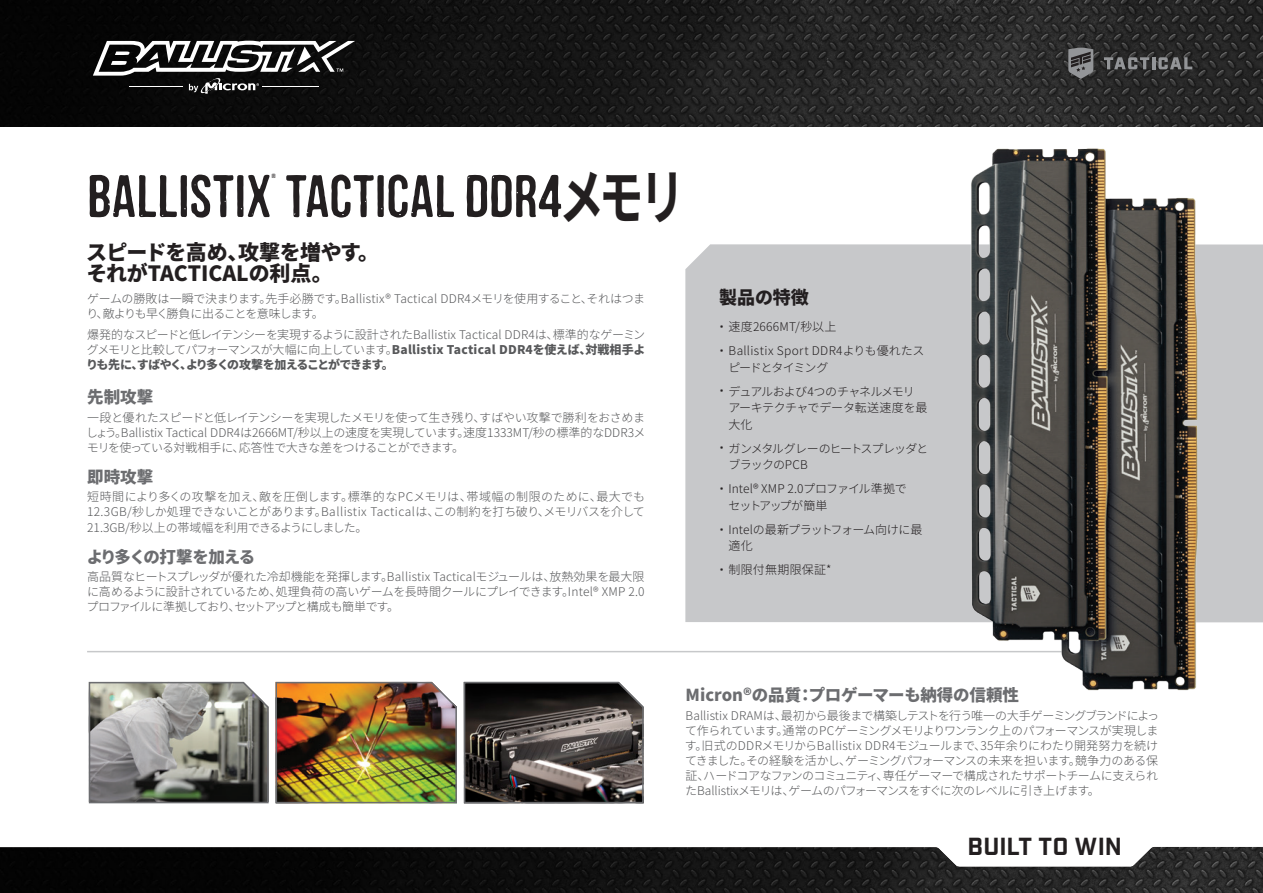
<style>
.page{position:relative;width:1263px;height:893px;background:#fff}
.page>*{position:absolute;margin:0;border:0;box-sizing:border-box;transform-origin:0 0}
.t1{font:60px "Mocha Mattari";letter-spacing:.005em;color:#231f20}
.t2{font:700 24px "Industry";color:#231f20}
.t3{font:900 21px/21px "Noto Sans CJ Kjp";letter-spacing:-.015em;color:#231f20}
.t4{font:900 18px "Noto Sans CJ Kjp";color:#231f20}
.t5{font:900 16.5px "Noto Sans CJ Kjp";letter-spacing:-.01em;color:#6c6d70}
.t6{font:900 16.5px "Noto Sans CJ Kjp";letter-spacing:-.08em;color:#6c6d70}
.t7{font:300 12px/15px "Noto Sans CJ Kjp";letter-spacing:-.035em;color:#57585a;text-align:justify}
.t8{font:300 12px/16.5px "Noto Sans CJ Kjp";letter-spacing:-.02em;color:#231f20}
.t9{font:300 12px/16.5px "Noto Sans CJ Kjp";letter-spacing:-.04em;color:#231f20}
.t10{font:300 12px/16.5px "Noto Sans CJ Kjp";letter-spacing:.01em;color:#231f20}
.t11{font:300 12px/16.5px "Noto Sans CJ Kjp";letter-spacing:-.07em;color:#231f20}
.t12{font:300 12px "Noto Sans CJ Kjp";letter-spacing:.015em;color:#231f20}
.t13{font:300 12px "Noto Sans CJ Kjp";letter-spacing:.02em;color:#231f20}
.t14{font:700 11.4px "Industry";color:#231f20;scale:.95 1}
.s1{font-family:"Noto Sans CJ Kjp";font-weight:700}
.s2{font-weight:900}
.s3{font-family:"Industry";font-weight:400}
</style>
<div class="page">
<div style="left:685px;top:244px;width:578px;height:378px;background:#c7c8ca"></div>
<hr style="left:87px;top:651px;width:981px;height:1px;background:#c7c8ca">
<svg style="left:88px;top:681px;width:181px;height:123px;background:#8b8b86"></svg>
<img style="left:0;top:0;width:1263px;height:127px">
<svg style="left:93px;top:41px;width:262px;height:53px"></svg>
<svg style="left:1068px;top:47px;width:25px;height:32px"></svg>
<svg style="left:1104px;top:57px;width:88px;height:12px"></svg>
<img style="left:0;top:847px;width:1263px;height:46px">
<img style="left:943px;top:118px;width:274px;height:573px">
<img style="left:275px;top:681px;width:369px;height:123px">
<h1 class="t1" style="left:87px;top:163px;width:599px">BALLISTIX TACTICAL DDR4<span class="s1">メモリ</span></h1>
<p class="t14" style="left:271px;top:171px;width:6px">®</p>
<h3 class="t3" style="left:86px;top:243px;width:294px">スピードを高め、攻撃を増やす。それがTACTICALの利点。</h3>
<p class="t7" style="left:86px;top:291px;width:560px">ゲームの勝敗は一瞬で決まります。先手必勝です。Ballistix® Tactical DDR4メモリを使用すること、それはつまり、敵よりも早く勝負に出ることを意味します。</p>
<p class="t7" style="left:86px;top:327px;width:561px">爆発的なスピードと低レイテンシーを実現するように設計されたBallistix Tactical DDR4は、標準的なゲーミングメモリと比較してパフォーマンスが大幅に向上しています。<span class="s2">Ballistix Tactical DDR4を使えば、対戦相手よりも先に、すばやく、より多くの攻撃を加えることができます。</span></p>
<h3 class="t5" style="left:87px;top:388px;width:68px">先制攻撃</h3>
<p class="t7" style="left:86px;top:410px;width:561px">一段と優れたスピードと低レイテンシーを実現したメモリを使って生き残り、すばやい攻撃で勝利をおさめましょう。Ballistix Tactical DDR4は2666MT/秒以上の速度を実現しています。速度1333MT/秒の標準的なDDR3メモリを使っている対戦相手に、応答性で大きな差をつけることができます。</p>
<h3 class="t5" style="left:87px;top:468px;width:68px">即時攻撃</h3>
<p class="t7" style="left:87px;top:489px;width:559px">短時間により多くの攻撃を加え、敵を圧倒します。標準的なPCメモリは、帯域幅の制限のために、最大でも12.3GB/秒しか処理できないことがあります。Ballistix Tacticalは、この制約を打ち破り、メモリバスを介して21.3GB/秒以上の帯域幅を利用できるようにしました。</p>
<h3 class="t6" style="left:87px;top:547px;width:170px">より多くの打撃を加える</h3>
<p class="t7" style="left:86px;top:569px;width:560px">高品質なヒートスプレッダが優れた冷却機能を発揮します。Ballistix Tacticalモジュールは、放熱効果を最大限に高めるように設計されているため、処理負荷の高いゲームを長時間クールにプレイできます。Intel® XMP 2.0プロファイルに準拠しており、セットアップと構成も簡単です。</p>
<h3 class="t4" style="left:719px;top:287px;width:91px">製品の特徴</h3>
<p class="t12" style="left:719px;top:320px;width:119px"><span class="s3">•</span> 速度2666MT/秒以上</p>
<p class="t10" style="left:728px;top:343px;width:198px;text-indent:-9px"><span class="s3">•</span> Ballistix Sport DDR4よりも優れたスピードとタイミング</p>
<p class="t9" style="left:728px;top:383px;width:201px;text-indent:-9px"><span class="s3">•</span> デュアルおよび4つのチャネルメモリアーキテクチャでデータ転送速度を最大化</p>
<p class="t11" style="left:728px;top:440px;width:202px;text-indent:-9px"><span class="s3">•</span> ガンメタルグレーのヒートスプレッダとブラックのPCB</p>
<p class="t8" style="left:728px;top:481px;width:180px;text-indent:-9px"><span class="s3">•</span> Intel® XMP 2.0プロファイル準拠でセットアップが簡単</p>
<p class="t8" style="left:728px;top:521px;width:195px;text-indent:-9px"><span class="s3">•</span> Intelの最新プラットフォーム向けに最適化</p>
<p class="t13" style="left:719px;top:563px;width:114px"><span class="s3">•</span> 制限付無期限保証*</p>
<h3 class="t5" style="left:686px;top:686px;width:335px">Micron®の品質：プロゲーマーも納得の信頼性</h3>
<p class="t7" style="left:685px;top:708px;width:476px">Ballistix DRAMは、最初から最後まで構築しテストを行う唯一の大手ゲーミングブランドによって作られています。通常のPCゲーミングメモリよりワンランク上のパフォーマンスが実現します。旧式のDDRメモリからBallistix DDR4モジュールまで、35年余りにわたり開発努力を続けてきました。その経験を活かし、ゲーミングパフォーマンスの未来を担います。競争力のある保証、ハードコアなファンのコミュニティ、専任ゲーマーで構成されたサポートチームに支えられたBallistixメモリは、ゲームのパフォーマンスをすぐに次のレベルに引き上げます。</p>
<h2 class="t2" style="left:967px;top:831px;width:156px">BUILT TO WIN</h2>
</div>
